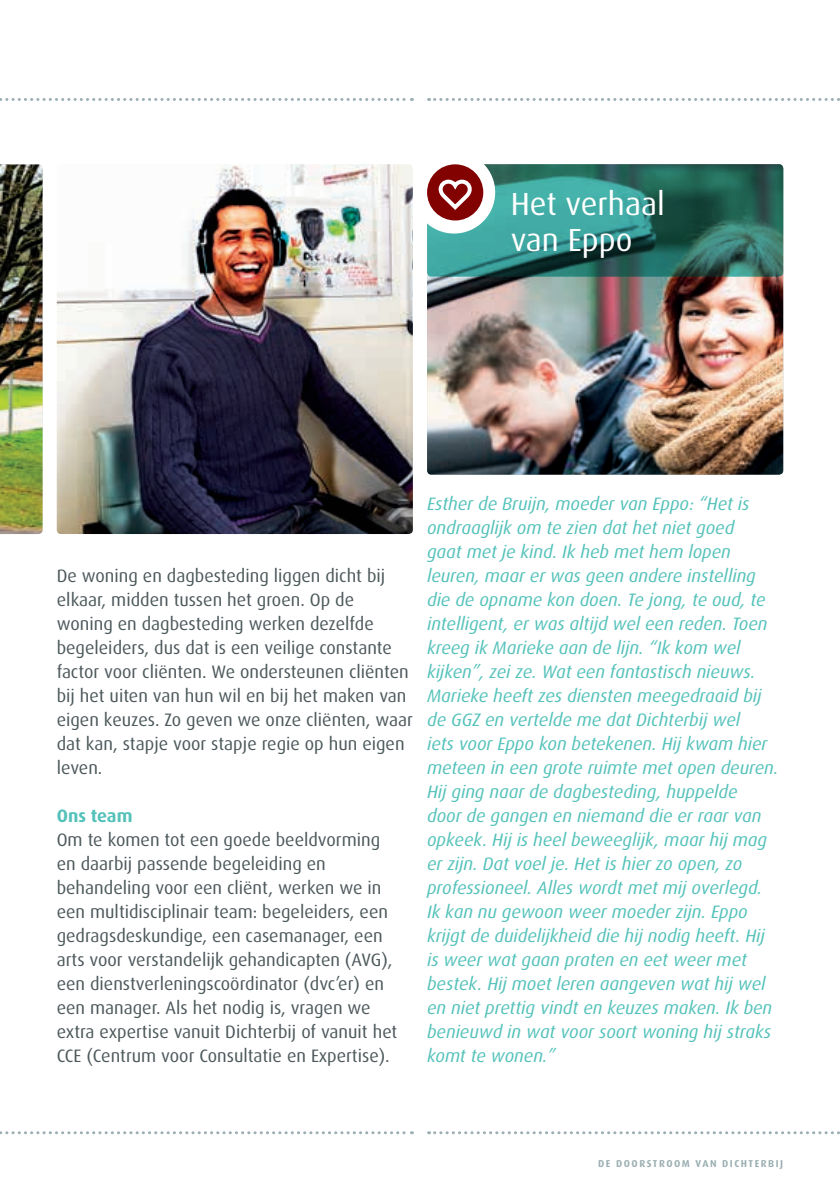
<style>
.page{position:relative;width:840px;height:1191px;background:#fff}
.page>*{position:absolute;margin:0;border:0;box-sizing:border-box;transform-origin:0 0}
.t1{font:32px/36px "Dax";color:#fff}
.t2{font:italic 18px/24px "Dax";color:#54c2ba}
.t3{font:18px/24px "Dax";color:#4c585b}
.t4{font:700 18px "Dax";color:#54c2ba}
.t5{font:700 10px "Dax";letter-spacing:.15em;color:#9cafb3}
</style>
<div class="page">
<svg style="left:0;top:98px;width:412px;height:3px"></svg>
<svg style="left:428px;top:98px;width:412px;height:3px"></svg>
<svg style="left:0;top:1131px;width:412px;height:3px"></svg>
<svg style="left:428px;top:1131px;width:412px;height:3px"></svg>
<img style="left:0;top:164px;width:43px;height:370px">
<img style="left:57px;top:164px;width:355px;height:370px">
<img style="left:427px;top:164px;width:355px;height:311px">
<svg style="left:427px;top:164px;width:355px;height:113px"></svg>
<div style="left:412px;top:151px;width:83px;height:82px;background:#fff;border-radius:50%"></div>
<div style="left:427px;top:164px;width:56px;height:56px;background:#820101;border-radius:50%"></div>
<svg style="left:438px;top:179px;width:34px;height:31px"></svg>
<h1 class="t1" style="left:510px;top:186px;width:155px">Het verhaal van Eppo</h1>
<p class="t3" style="left:57px;top:564px;width:357px">De woning en dagbesteding liggen dicht bij elkaar, midden tussen het groen. Op de woning en dagbesteding werken dezelfde begeleiders, dus dat is een veilige constante factor voor cliënten. We ondersteunen cliënten bij het uiten van hun wil en bij het maken van eigen keuzes. Zo geven we onze cliënten, waar dat kan, stapje voor stapje regie op hun eigen leven.</p>
<p class="t4" style="left:57px;top:805px;width:77px">Ons team</p>
<p class="t3" style="left:57px;top:828px;width:342px">Om te komen tot een goede beeldvorming en daarbij passende begeleiding en behandeling voor een cliënt, werken we in een multidisciplinair team: begeleiders, een gedragsdeskundige, een casemanager, een arts voor verstandelijk gehandicapten (AVG), een dienstverleningscoördinator (dvc’er) en een manager. Als het nodig is, vragen we extra expertise vanuit Dichterbij of vanuit het CCE (Centrum voor Consultatie en Expertise).</p>
<p class="t2" style="left:427px;top:492px;width:352px">Esther de Bruijn, moeder van Eppo: “Het is ondraaglijk om te zien dat het niet goed<br>gaat met je kind. Ik heb met hem lopen leuren, maar er was geen andere instelling die de opname kon doen. Te jong, te oud, te intelligent, er was altijd wel een reden. Toen kreeg ik Marieke aan de lijn. “Ik kom wel kijken”, zei ze. Wat een fantastisch nieuws.<br>Marieke heeft zes diensten meegedraaid bij de GGZ en vertelde me dat Dichterbij wel<br>iets voor Eppo kon betekenen. Hij kwam hier meteen in een grote ruimte met open deuren.<br>Hij ging naar de dagbesteding, huppelde<br>door de gangen en niemand die er raar van opkeek. Hij is heel beweeglijk, maar hij mag er zijn. Dat voel je. Het is hier zo open, zo professioneel. Alles wordt met mij overlegd.<br>Ik kan nu gewoon weer moeder zijn. Eppo krijgt de duidelijkheid die hij nodig heeft. Hij is weer wat gaan praten en eet weer met bestek. Hij moet leren aangeven wat hij wel en niet prettig vindt en keuzes maken. Ik ben benieuwd in wat voor soort woning hij straks komt te wonen.”</p>
<p class="t5" style="left:598px;top:1157px;width:186px">DE DOORSTROOM VAN DICHTERBIJ</p>
</div>
